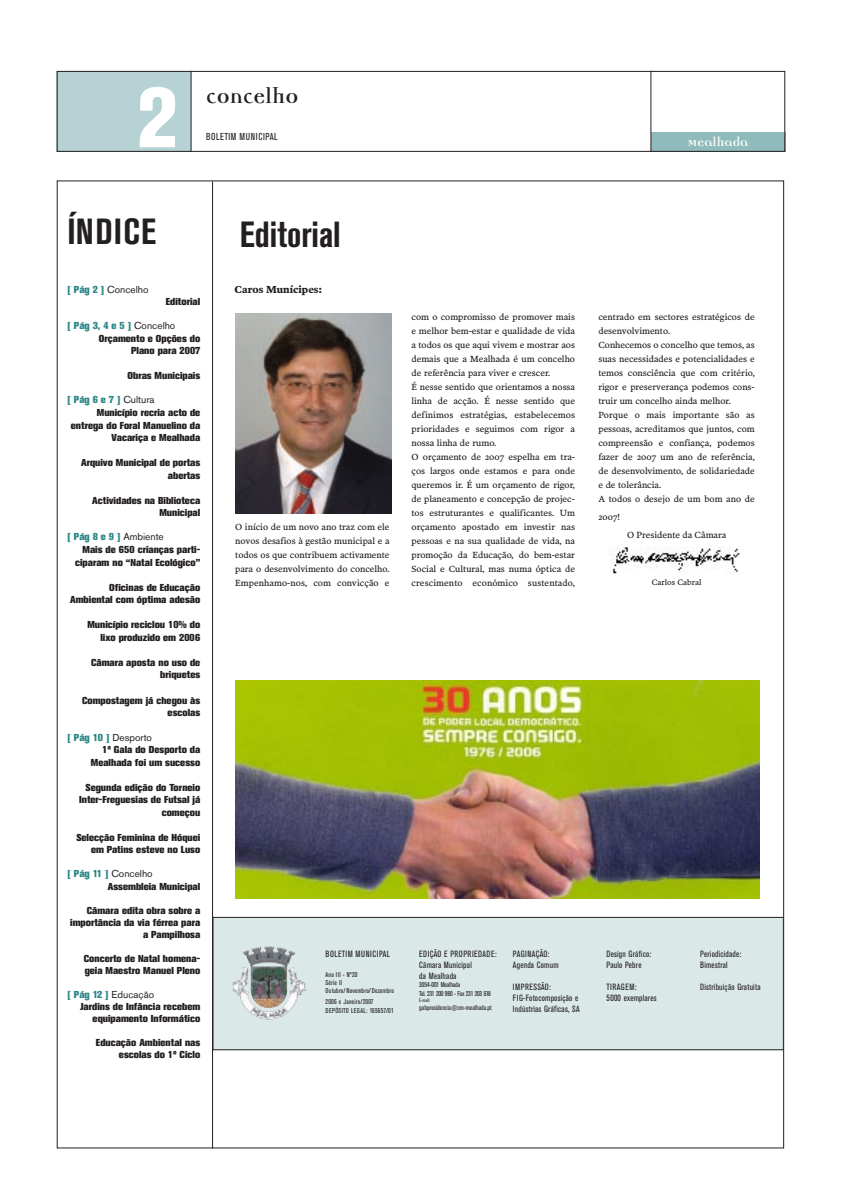
<style>
.page{position:relative;width:842px;height:1191px;background:#fff}
.page>*{position:absolute;margin:0;border:0;box-sizing:border-box;transform-origin:0 0}
.t1{font:800 condensed 84px "Akzidenz Grotesk BE";color:#fff}
.t2{font:700 condensed 36px "Akzidenz Grotesk BE";color:#231f20}
.t3{font:700 24px "Democratica";color:#231f20}
.t4{font:700 14px "Democratica";color:#fff}
.t5{font:800 10px/12.5px "Akzidenz Grotesk BE";color:#231f20;text-align:right}
.t6{font:800 10px "Akzidenz Grotesk BE";color:#2e8789}
.t7{font:10px "Akzidenz Grotesk BE";color:#231f20}
.t8{font:condensed 10px "Akzidenz Grotesk BE";letter-spacing:.055em;color:#231f20}
.t9{font:700 10px "Poynter OS Text Three";color:#231f20}
.t10{font:9px/14px "Poynter OS Text Three";color:#231f20}
.t11{font:condensed 9px/10.8px "Akzidenz Grotesk BE";letter-spacing:.025em;color:#231f20}
.t12{font:condensed 9px "Akzidenz Grotesk BE";letter-spacing:.055em;color:#231f20}
.t13{font:8px "Poynter OS Text Three";color:#231f20}
.t14{font:condensed 7px/8.4px "Akzidenz Grotesk BE";letter-spacing:.025em;color:#231f20}
.t15{font:condensed 7px/8.4px "Akzidenz Grotesk BE";letter-spacing:-.02em;color:#231f20}
.t16{font:condensed 7px "Akzidenz Grotesk BE";color:#231f20}
.t17{font:condensed 5px "Akzidenz Grotesk BE";color:#231f20}
.s1{font-weight:800;color:#2e8789}
.s2{font-weight:400;color:#231f20}
.s3{color:#2e8789}
.s4{font-weight:400}
</style>
<div class="page">
<img style="left:611px;top:546px;width:129px;height:28px">
<div style="left:651px;top:132px;width:134px;height:20px;background:#8fbbbc"></div>
<div style="left:57px;top:71px;width:134px;height:81px;background:#b6d2d4"></div>
<hr style="left:191px;top:71px;width:1px;height:81px;background:#231f20">
<hr style="left:651px;top:71px;width:1px;height:81px;background:#231f20">
<div style="left:57px;top:71px;width:728px;height:81px;border:1px solid #231f20"></div>
<div style="left:213px;top:917px;width:570px;height:132px;background:#dae8e8"></div>
<div style="left:212px;top:917px;width:572px;height:133px;border:1px solid #231f20"></div>
<img style="left:272px;top:946px;width:15px;height:7px">
<hr style="left:212px;top:181px;width:1px;height:967px;background:#231f20">
<img style="left:235px;top:680px;width:524px;height:218px">
<img style="left:236px;top:313px;width:155px;height:201px">
<h1 class="t1" style="left:136px;top:69px;width:43px">2</h1>
<h3 class="t3" style="left:206px;top:85px;width:94px">concelho</h3>
<p class="t8" style="left:206px;top:131px;width:73px">BOLETIM MUNICIPAL</p>
<h3 class="t4" style="left:688px;top:136px;width:62px">Mealhada</h3>
<h2 class="t2" style="left:68px;top:211px;width:90px">ÍNDICE</h2>
<p class="t7" style="left:68px;top:283px;width:82px"><span class="s1">[ Pág 2 ]</span> Concelho</p>
<p class="t5" style="left:166px;top:295px;width:36px">Editorial</p>
<p class="t6" style="left:68px;top:320px;width:109px">[ Pág 3, 4 e 5 ] <span class="s2">Concelho</span></p>
<p class="t5" style="left:99px;top:332px;width:103px">Orçamento e Opções do</p>
<p class="t5" style="left:131px;top:345px;width:71px">Plano para 2007</p>
<p class="t5" style="left:127px;top:370px;width:74px">Obras Municipais</p>
<p class="t6" style="left:68px;top:394px;width:88px">[ Pág 6 e 7 ] <span class="s2">Cultura</span></p>
<p class="t5" style="left:97px;top:406px;width:105px">Município recria acto de</p>
<p class="t5" style="left:71px;top:419px;width:131px">entrega do Foral Manuelino da</p>
<p class="t5" style="left:112px;top:431px;width:90px">Vacariça e Mealhada</p>
<p class="t5" style="left:81px;top:456px;width:121px">Arquivo Municipal de portas abertas</p>
<p class="t5" style="left:92px;top:494px;width:110px">Actividades na Biblioteca<br>Municipal</p>
<p class="t6" style="left:68px;top:531px;width:98px">[ Pág 8 e 9 ] <span class="s2">Ambiente</span></p>
<p class="t5" style="left:82px;top:543px;width:119px">Mais de 650 crianças parti-</p>
<p class="t5" style="left:75px;top:556px;width:127px">ciparam no “Natal Ecológico”</p>
<p class="t5" style="left:70px;top:581px;width:132px">Oficinas de Educação<br>Ambiental com óptima adesão</p>
<p class="t5" style="left:87px;top:618px;width:114px">Município reciclou 10% do lixo produzido em 2006</p>
<p class="t5" style="left:91px;top:656px;width:111px">Câmara aposta no uso de briquetes</p>
<p class="t5" style="left:82px;top:694px;width:120px">Compostagem já chegou às escolas</p>
<p class="t7" style="left:68px;top:731px;width:86px"><span class="s1">[ Pág 10 ]</span> Desporto</p>
<p class="t5" style="left:102px;top:743px;width:100px">1ª Gala do Desporto da</p>
<p class="t5" style="left:91px;top:756px;width:111px">Mealhada foi um sucesso</p>
<p class="t5" style="left:79px;top:781px;width:123px">Segunda edição do Torneio<br>Inter-Freguesias de Futsal já começou</p>
<p class="t5" style="left:76px;top:831px;width:125px">Selecção Feminina de Hóquei em Patins esteve no Luso</p>
<p class="t5" style="left:108px;top:867px;width:94px;text-align:left;text-indent:-40px"><span class="s3">[ Pág 11 ]</span> <span class="s4">Concelho<br></span>Assembleia Municipal</p>
<p class="t5" style="left:70px;top:904px;width:132px;line-height:12px">Câmara edita obra sobre a importância da via férrea para a Pampilhosa</p>
<p class="t5" style="left:84px;top:952px;width:118px;line-height:12px;text-align:left">Concerto de Natal homena&shy;geia Maestro Manuel Pleno</p>
<p class="t7" style="left:68px;top:988px;width:88px"><span class="s1">[ Pág 12 ]</span> Educação</p>
<p class="t5" style="left:80px;top:1000px;width:122px">Jardins de Infância recebem</p>
<p class="t5" style="left:93px;top:1012px;width:109px">equipamento Informático</p>
<p class="t5" style="left:96px;top:1037px;width:106px;line-height:12px">Educação Ambiental nas escolas do 1º Ciclo</p>
<h2 class="t2" style="left:240px;top:214px;width:102px">Editorial</h2>
<p class="t9" style="left:235px;top:283px;width:89px">Caros Munícipes:</p>
<p class="t10" style="left:235px;top:519px;width:156px;text-align:justify">O início de um novo ano traz com ele novos desafios à gestão municipal e a todos os que contribuem activamente para o desenvolvimento do concelho.<br>Empenhamo-nos, com convicção e</p>
<p class="t10" style="left:411px;top:310px;width:165px">com o compromisso de promover mais e melhor bem-estar e qualidade de vida a todos os que aqui vivem e mostrar aos demais que a Mealhada é um concelho de referência para viver e crescer.<br>É nesse sentido que orientamos a nossa linha de acção. É nesse sentido que definimos estratégias, estabelecemos prioridades e seguimos com rigor a nossa linha de rumo.<br>O orçamento de 2007 espelha em tra&shy;ços largos onde estamos e para onde queremos ir. É um orçamento de rigor, de planeamento e concepção de projec&shy;tos estruturantes e qualificantes. Um orçamento apostado em investir nas pessoas e na sua qualidade de vida, na promoção da Educação, do bem-estar Social e Cultural, mas numa óptica de crescimento económico sustentado,</p>
<p class="t10" style="left:598px;top:310px;width:158px">centrado em sectores estratégicos de desenvolvimento.<br>Conhecemos o concelho que temos, as suas necessidades e potencialidades e temos consciência que com critério, rigor e preserverança podemos cons&shy;truir um concelho ainda melhor.<br>Porque o mais importante são as pessoas, acreditamos que juntos, com compreensão e confiança, podemos fazer de 2007 um ano de referência, de desenvolvimento, de solidariedade e de tolerância.<br>A todos o desejo de um bom ano de</p>
<p class="t10" style="left:598px;top:510px;width:23px">2007!</p>
<p class="t10" style="left:627px;top:528px;width:101px">O Presidente da Câmara</p>
<p class="t13" style="left:652px;top:577px;width:51px">Carlos Cabral</p>
<p class="t12" style="left:326px;top:949px;width:66px">BOLETIM MUNICIPAL</p>
<p class="t14" style="left:326px;top:970px;width:70px">Ano III - Nº20<br>Série II<br>Outubro/Novembro/Dezembro</p>
<p class="t14" style="left:326px;top:997px;width:70px">2006 e Janeiro/2007<br>DEPÓSITO LEGAL: 165657/01</p>
<p class="t11" style="left:419px;top:949px;width:79px">EDIÇÃO E PROPRIEDADE:<br>Câmara Municipal<br>da Mealhada</p>
<p class="t15" style="left:419px;top:981px;width:73px">3054-001 Mealhada<br>Tel. 231 200 980 - Fax 231 203 618</p>
<p class="t17" style="left:419px;top:997px;width:12px">E-mail:</p>
<p class="t16" style="left:419px;top:1004px;width:74px">gabpresidencia@cm-mealhada.pt</p>
<p class="t11" style="left:513px;top:949px;width:47px">PAGINAÇÃO:<br>Agenda Comum</p>
<p class="t11" style="left:513px;top:981px;width:68px">IMPRESSÃO:<br>FIG-Fotocomposição e<br>Indústrias Gráficas, SA</p>
<p class="t11" style="left:607px;top:949px;width:46px">Design Gráfico:<br>Paulo Pebre</p>
<p class="t11" style="left:607px;top:981px;width:52px">TIRAGEM:<br>5000 exemplares</p>
<p class="t11" style="left:700px;top:949px;width:43px">Periodicidade:<br>Bimestral</p>
<p class="t11" style="left:700px;top:981px;width:62px">Distribuição Gratuita</p>
</div>
